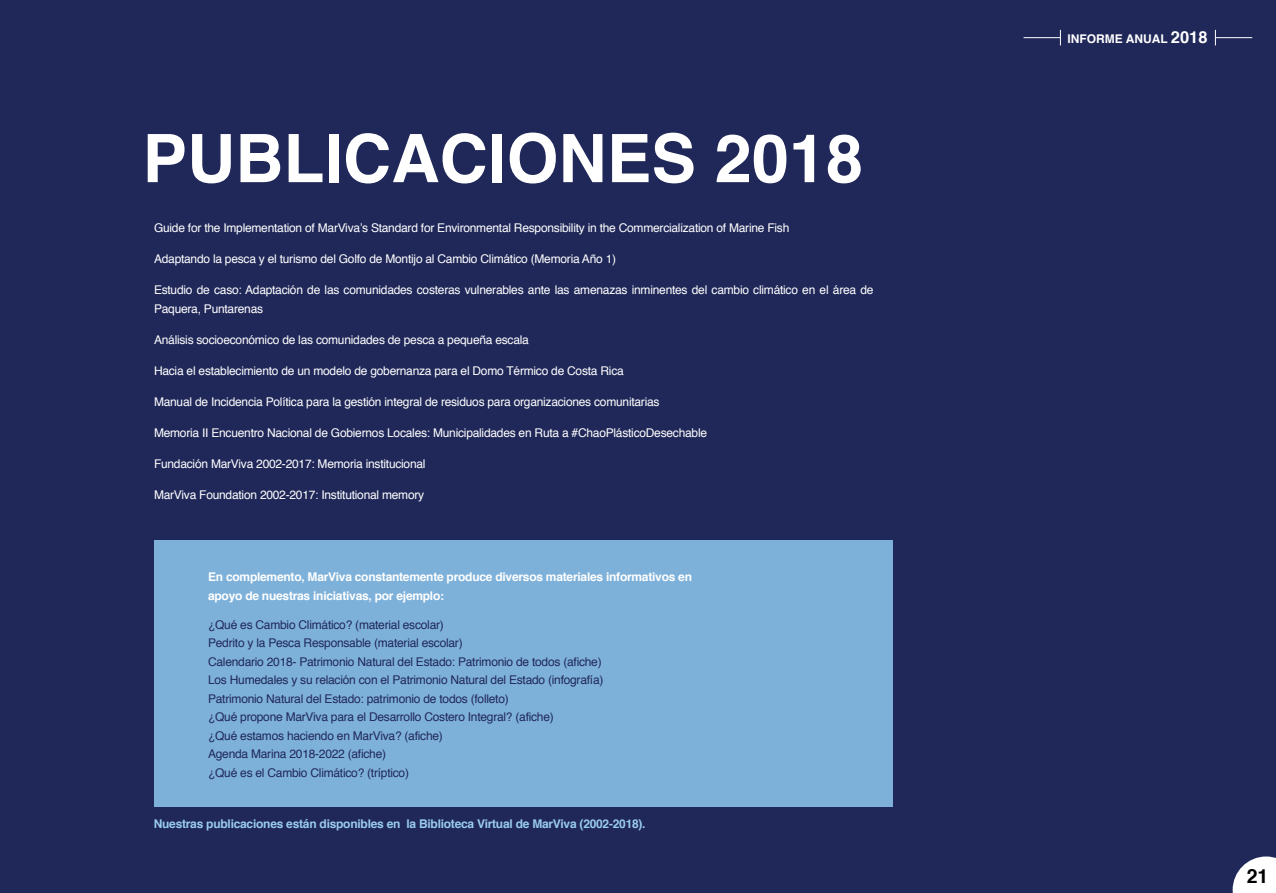
<style>
.page{position:relative;width:1276px;height:893px;background:#202859}
.page>*{position:absolute;margin:0;border:0;box-sizing:border-box;transform-origin:0 0}
.t1{font:700 66.9px "Helvetica";color:#fff}
.t2{font:700 19.5px "Helvetica";color:#000}
.t3{font:12px/18.5px "Helvetica";letter-spacing:-.02em;color:#fff}
.t4{font:12px/18.5px "Helvetica";letter-spacing:-.02em;color:#202859}
.t5{font:700 12px/18.5px "Helvetica";letter-spacing:-.02em;color:#fff}
.t6{font:700 12px "Helvetica";letter-spacing:-.02em;color:#9ce}
.t7{font:700 12px "Helvetica";color:#fff}
.s1{font-size:16.5px}
</style>
<div class="page">
<svg style="left:1232px;top:856px;width:44px;height:37px"></svg>
<svg style="left:1215px;top:30px;width:1px;height:15px"></svg>
<svg style="left:1060px;top:30px;width:1px;height:15px"></svg>
<hr style="left:1215px;top:37px;width:37px;height:1px;background:#fff">
<hr style="left:1023px;top:37px;width:37px;height:1px;background:#fff">
<div style="left:154px;top:540px;width:738px;height:266px;background:#7eb1da"></div>
<h1 class="t1" style="left:142px;top:105px;width:722px">PUBLICACIONES 2018</h1>
<p class="t3" style="left:154px;top:219px;width:637px">Guide for the Implementation of MarViva’s Standard for Environmental Responsibility in the Commercialization of Marine Fish</p>
<p class="t3" style="left:154px;top:250px;width:463px">Adaptando la pesca y el turismo del Golfo de Montijo al Cambio Climático (Memoria Año 1)</p>
<p class="t3" style="left:154px;top:281px;width:721px">Estudio de caso: Adaptación de las comunidades costeras vulnerables ante las amenazas inminentes del cambio climático en el área de<br>Paquera, Puntarenas</p>
<p class="t3" style="left:154px;top:331px;width:376px">Análisis socioeconómico de las comunidades de pesca a pequeña escala</p>
<p class="t3" style="left:154px;top:362px;width:471px">Hacia el establecimiento de un modelo de gobernanza para el Domo Térmico de Costa Rica</p>
<p class="t3" style="left:154px;top:393px;width:507px">Manual de Incidencia Política para la gestión integral de residuos para organizaciones comunitarias</p>
<p class="t3" style="left:154px;top:424px;width:554px">Memoria II Encuentro Nacional de Gobiernos Locales: Municipalidades en Ruta a #ChaoPlásticoDesechable</p>
<p class="t3" style="left:154px;top:455px;width:273px">Fundación MarViva 2002-2017: Memoria institucional</p>
<p class="t3" style="left:154px;top:486px;width:272px">MarViva Foundation 2002-2017: Institutional memory</p>
<p class="t5" style="left:208px;top:568px;width:485px">En complemento, MarViva constantemente produce diversos materiales informativos en apoyo de nuestras iniciativas, por ejemplo:</p>
<p class="t4" style="left:208px;top:615px;width:397px">¿Qué es Cambio Climático? (material escolar)<br>Pedrito y la Pesca Responsable (material escolar)<br>Calendario 2018- Patrimonio Natural del Estado: Patrimonio de todos (afiche)<br>Los Humedales y su relación con el Patrimonio Natural del Estado (infografía)<br>Patrimonio Natural del Estado: patrimonio de todos (folleto)<br>¿Qué propone MarViva para el Desarrollo Costero Integral? (afiche)<br>¿Qué estamos haciendo en MarViva? (afiche)<br>Agenda Marina 2018-2022 (afiche)<br>¿Qué es el Cambio Climático? (tríptico)</p>
<p class="t6" style="left:154px;top:814px;width:493px">Nuestras publicaciones están disponibles en la Biblioteca Virtual de MarViva (2002-2018).</p>
<p class="t7" style="left:1067px;top:30px;width:142px">INFORME ANUAL <span class="s1">2018</span></p>
<h2 class="t2" style="left:1246px;top:861px;width:23px">21</h2>
</div>
